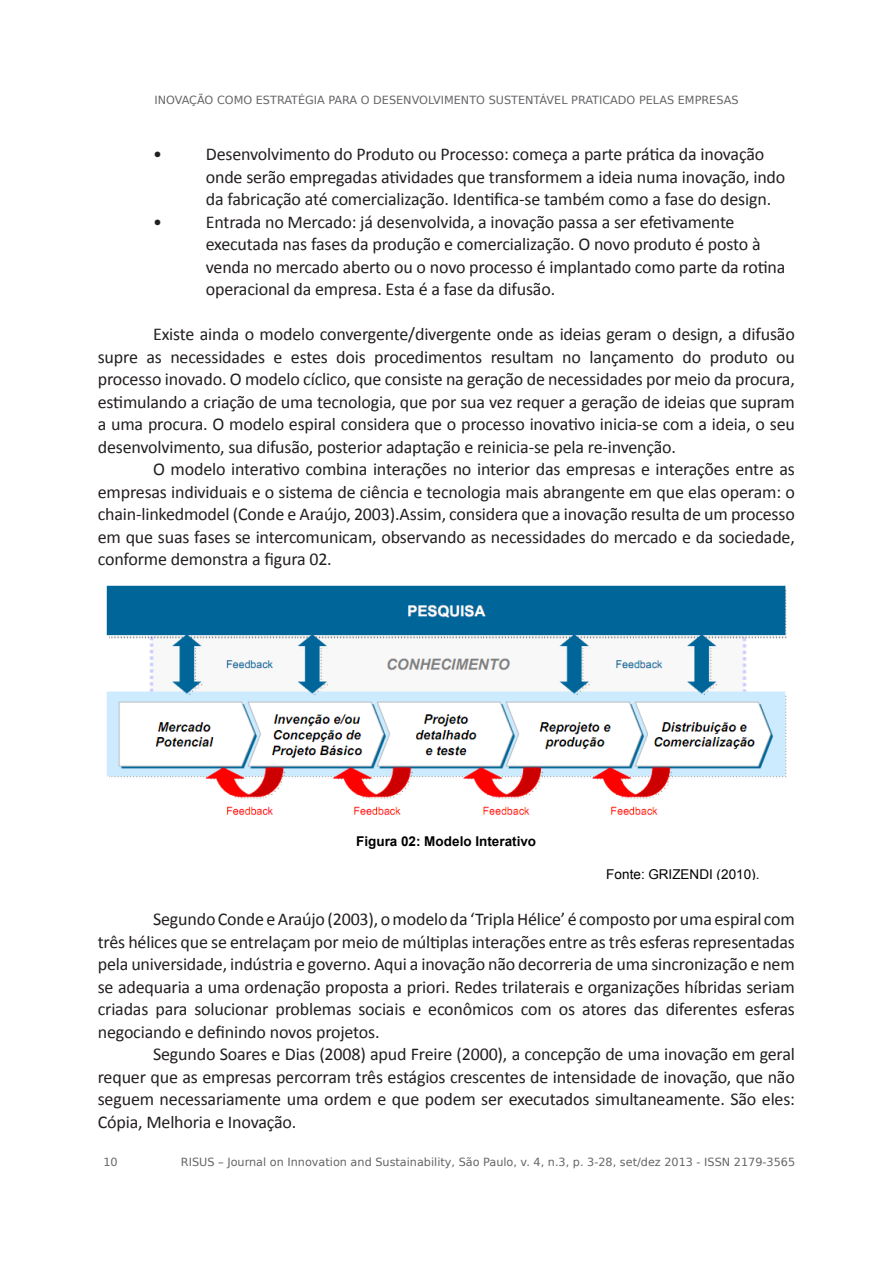
<style>
.page{position:relative;width:893px;height:1263px;background:#fff}
.page>*{position:absolute;margin:0;border:0;box-sizing:border-box;transform-origin:0 0}
.Corpo_texto{font:18px/22.5px "Calibri";letter-spacing:-.01em;color:#231f20;text-align:justify}
.t1{font:700 13.5px "Arial";color:#000}
.t2{font:13.5px "Arial";color:#000}
.t3{font:11.25px "DejaVu Sans";color:#656568}
</style>
<div class="page">
<img style="left:107px;top:586px;width:679px;height:230px">
<p class="t3" style="left:154px;top:91px;width:586px">INOVAÇÃO COMO ESTRATÉGIA PARA O DESENVOLVIMENTO SUSTENTÁVEL PRATICADO PELAS EMPRESAS</p>
<p class="Corpo_texto" style="left:153px;top:143px;width:10px">•</p>
<p class="Corpo_texto" style="left:206px;top:143px;width:581px;text-align:left">Desenvolvimento do Produto ou Processo: começa a parte prática da inovação onde serão empregadas atividades que transformem a ideia numa inovação, indo da fabricação até comercialização. Identifica-se também como a fase do design.</p>
<p class="Corpo_texto" style="left:153px;top:211px;width:10px">•</p>
<p class="Corpo_texto" style="left:206px;top:211px;width:581px;text-align:left">Entrada no Mercado: já desenvolvida, a inovação passa a ser efetivamente executada nas fases da produção e comercialização. O novo produto é posto à venda no mercado aberto ou o novo processo é implantado como parte da rotina operacional da empresa. Esta é a fase da difusão.</p>
<p class="Corpo_texto" style="left:98px;top:323px;width:699px;text-indent:55px">Existe ainda o modelo convergente/divergente onde as ideias geram o design, a difusão supre as necessidades e estes dois procedimentos resultam no lançamento do produto ou processo inovado. O modelo cíclico, que consiste na geração de necessidades por meio da procura, estimulando a criação de uma tecnologia, que por sua vez requer a geração de ideias que supram a uma procura. O modelo espiral considera que o processo inovativo inicia-se com a ideia, o seu desenvolvimento, sua difusão, posterior adaptação e reinicia-se pela re-invenção.</p>
<p class="Corpo_texto" style="left:98px;top:458px;width:699px;text-indent:55px">O modelo interativo combina interações no interior das empresas e interações entre as empresas individuais e o sistema de ciência e tecnologia mais abrangente em que elas operam: o chain-linkedmodel (Conde e Araújo, 2003).Assim, considera que a inovação resulta de um processo em que suas fases se intercomunicam, observando as necessidades do mercado e da sociedade, conforme demonstra a figura 02.</p>
<p class="t1" style="left:356px;top:832px;width:182px">Figura 02: Modelo Interativo</p>
<p class="t2" style="left:606px;top:866px;width:155px">Fonte: GRIZENDI (2010).</p>
<p class="Corpo_texto" style="left:98px;top:908px;width:699px;text-indent:55px">Segundo Conde e Araújo (2003), o modelo da ‘Tripla Hélice’ é composto por uma espiral com três hélices que se entrelaçam por meio de múltiplas interações entre as três esferas representadas pela universidade, indústria e governo. Aqui a inovação não decorreria de uma sincronização e nem se adequaria a uma ordenação proposta a priori. Redes trilaterais e organizações híbridas seriam criadas para solucionar problemas sociais e econômicos com os atores das diferentes esferas negociando e definindo novos projetos.</p>
<p class="Corpo_texto" style="left:98px;top:1043px;width:699px;text-indent:55px">Segundo Soares e Dias (2008) apud Freire (2000), a concepção de uma inovação em geral requer que as empresas percorram três estágios crescentes de intensidade de inovação, que não seguem necessariamente uma ordem e que podem ser executados simultaneamente. São eles:<br>Cópia, Melhoria e Inovação.</p>
<p class="t3" style="left:103px;top:1153px;width:16px">10</p>
<p class="t3" style="left:181px;top:1153px;width:616px">RISUS – Journal on Innovation and Sustainability, São Paulo, v. 4, n.3, p. 3-28, set/dez 2013 - ISSN 2179-3565</p>
</div>
